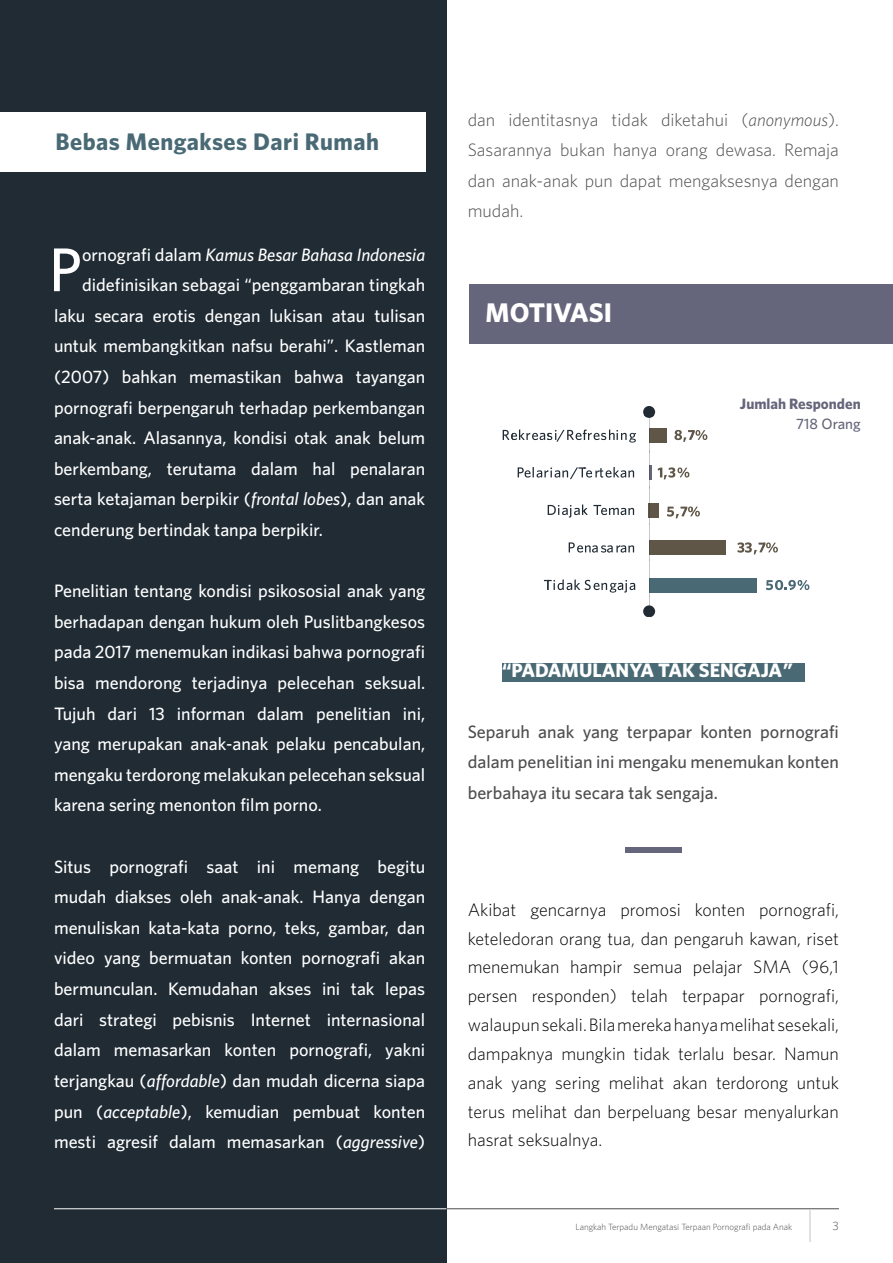
<style>
.page{position:relative;width:893px;height:1263px;background:#fff}
.page>*{position:absolute;margin:0;border:0;box-sizing:border-box;transform-origin:0 0}
.t1{font:500 61.95px "Whitney";color:#fff}
.t2{font:700 27px "Whitney";color:#fff}
.t3{font:700 24px "Whitney";letter-spacing:.02em;color:#496975}
.t4{font:700 19.5px "Whitney";color:#fff}
.t5{font:500 18px/30.6px "Whitney";color:#fff;text-align:justify}
.t6{font:300 18px/28.8px "Whitney";color:#000;text-align:justify}
.t7{font:300 18px/30.6px "Whitney";color:#4d4d4f;text-align:justify}
.t8{font:500 18px/30.6px "Whitney";color:#4d4d4f;text-align:justify}
.t9{font:italic 500 18px "Whitney";color:#fff}
.t10{font:700 15px "Whitney";color:#65657b}
.t11{font:500 15px "Whitney";color:#65657b}
.t12{font:300 12px "Whitney";color:#4d4d4f}
.t13{font:300 9px "Whitney";color:#4d4d4f}
.s1{font-style:normal}
.s2{font-style:italic}
</style>
<div class="page">
<hr style="left:54px;top:1208px;width:785px;height:1px;background:#4d4d4f">
<div style="left:0;top:0;width:446px;height:1263px;background:#202b34"></div>
<div style="left:0;top:113px;width:425px;height:59px;background:#fff"></div>
<hr style="left:54px;top:1208px;width:392px;height:1px;background:#fff">
<div style="left:502px;top:663px;width:303px;height:19px;background:#496975"></div>
<div style="left:469px;top:285px;width:424px;height:59px;background:#65657b"></div>
<div style="left:625px;top:848px;width:56px;height:5px;background:#65657b"></div>
<svg style="left:503px;top:429px;width:133px;height:14px"></svg>
<svg style="left:518px;top:467px;width:116px;height:12px"></svg>
<svg style="left:548px;top:504px;width:86px;height:14px"></svg>
<svg style="left:569px;top:542px;width:65px;height:11px"></svg>
<svg style="left:544px;top:579px;width:91px;height:14px"></svg>
<div style="left:649px;top:428px;width:8px;height:15px;background:#5f5648"></div>
<div style="left:656px;top:428px;width:11px;height:15px;background:#5f5648"></div>
<div style="left:649px;top:578px;width:8px;height:15px;background:#496975"></div>
<div style="left:656px;top:578px;width:37px;height:15px;background:#496975"></div>
<div style="left:692px;top:578px;width:37px;height:15px;background:#496975"></div>
<div style="left:728px;top:578px;width:29px;height:15px;background:#496975"></div>
<svg style="left:674px;top:430px;width:33px;height:12px"></svg>
<svg style="left:658px;top:467px;width:31px;height:13px"></svg>
<svg style="left:667px;top:506px;width:33px;height:13px"></svg>
<svg style="left:737px;top:542px;width:41px;height:13px"></svg>
<svg style="left:766px;top:580px;width:43px;height:10px"></svg>
<hr style="left:649px;top:465px;width:3px;height:15px;background:#65657b">
<div style="left:649px;top:503px;width:8px;height:15px;background:#5f5648"></div>
<hr style="left:656px;top:503px;width:3px;height:15px;background:#5f5648">
<div style="left:649px;top:540px;width:8px;height:15px;background:#5f5648"></div>
<div style="left:656px;top:540px;width:37px;height:15px;background:#5f5648"></div>
<div style="left:692px;top:540px;width:34px;height:15px;background:#5f5648"></div>
<svg style="left:643px;top:406px;width:12px;height:12px"></svg>
<svg style="left:643px;top:605px;width:12px;height:12px"></svg>
<h3 class="t3" style="left:56px;top:127px;width:325px">Bebas Mengakses Dari Rumah</h3>
<h1 class="t1" style="left:49px;top:232px;width:35px">P</h1>
<p class="t9" style="left:82px;top:244px;width:345px"><span class="s1">ornografi dalam</span> Kamus Besar Bahasa Indonesia</p>
<p class="t5" style="left:82px;top:269px;width:345px">didefinisikan sebagai “penggambaran tingkah</p>
<p class="t5" style="left:54px;top:300px;width:373px">laku secara erotis dengan lukisan atau tulisan</p>
<p class="t5" style="left:54px;top:330px;width:373px">untuk membangkitkan nafsu berahi”. Kastleman</p>
<p class="t5" style="left:54px;top:361px;width:373px">(2007) bahkan memastikan bahwa tayangan</p>
<p class="t5" style="left:54px;top:392px;width:373px">pornografi berpengaruh terhadap perkembangan</p>
<p class="t5" style="left:54px;top:422px;width:373px">anak-anak. Alasannya, kondisi otak anak belum</p>
<p class="t5" style="left:54px;top:453px;width:373px">berkembang, terutama dalam hal penalaran</p>
<p class="t5" style="left:54px;top:483px;width:373px">serta ketajaman berpikir (<span class="s2">frontal lobes</span>), dan anak</p>
<p class="t5" style="left:54px;top:514px;width:270px">cenderung bertindak tanpa berpikir.</p>
<p class="t5" style="left:54px;top:575px;width:373px">Penelitian tentang kondisi psikososial anak yang berhadapan dengan hukum oleh Puslitbangkesos pada 2017 menemukan indikasi bahwa pornografi bisa mendorong terjadinya pelecehan seksual.<br>Tujuh dari 13 informan dalam penelitian ini, yang merupakan anak-anak pelaku pencabulan, mengaku terdorong melakukan pelecehan seksual karena sering menonton film porno.</p>
<p class="t5" style="left:54px;top:851px;width:373px">Situs pornografi saat ini memang begitu mudah diakses oleh anak-anak. Hanya dengan menuliskan kata-kata porno, teks, gambar, dan video yang bermuatan konten pornografi akan bermunculan. Kemudahan akses ini tak lepas dari strategi pebisnis Internet internasional dalam memasarkan konten pornografi, yakni terjangkau (<span class="s2">affordable</span>) dan mudah dicerna siapa pun (<span class="s2">acceptable</span>), kemudian pembuat konten mesti agresif dalam memasarkan (<span class="s2">aggressive</span>)</p>
<p class="t7" style="left:468px;top:104px;width:373px">dan identitasnya tidak diketahui (<span class="s2">anonymous</span>).<br>Sasarannya bukan hanya orang dewasa. Remaja dan anak-anak pun dapat mengaksesnya dengan mudah.</p>
<h2 class="t2" style="left:486px;top:297px;width:128px">MOTIVASI</h2>
<p class="t10" style="left:740px;top:395px;width:122px">Jumlah Responden</p>
<p class="t11" style="left:796px;top:414px;width:66px">718 Orang</p>
<p class="t4" style="left:502px;top:658px;width:291px">“PADAMULANYA TAK SENGAJA<span class="s2">”</span></p>
<p class="t8" style="left:468px;top:716px;width:373px">Separuh anak yang terpapar konten pornografi dalam penelitian ini mengaku menemukan konten berbahaya itu secara tak sengaja.</p>
<p class="t6" style="left:468px;top:895px;width:373px">Akibat gencarnya promosi konten pornografi, keteledoran orang tua, dan pengaruh kawan, riset menemukan hampir semua pelajar SMA (96,1 persen responden) telah terpapar pornografi, walaupun sekali. Bila mereka hanya melihat sesekali, dampaknya mungkin tidak terlalu besar. Namun anak yang sering melihat akan terdorong untuk terus melihat dan berpeluang besar menyalurkan hasrat seksualnya.</p>
<p class="t13" style="left:575px;top:1221px;width:218px">Langkah Terpadu Mengatasi Terpaan Pornografi pada Anak</p>
<p class="t12" style="left:833px;top:1219px;width:8px">3</p>
</div>
